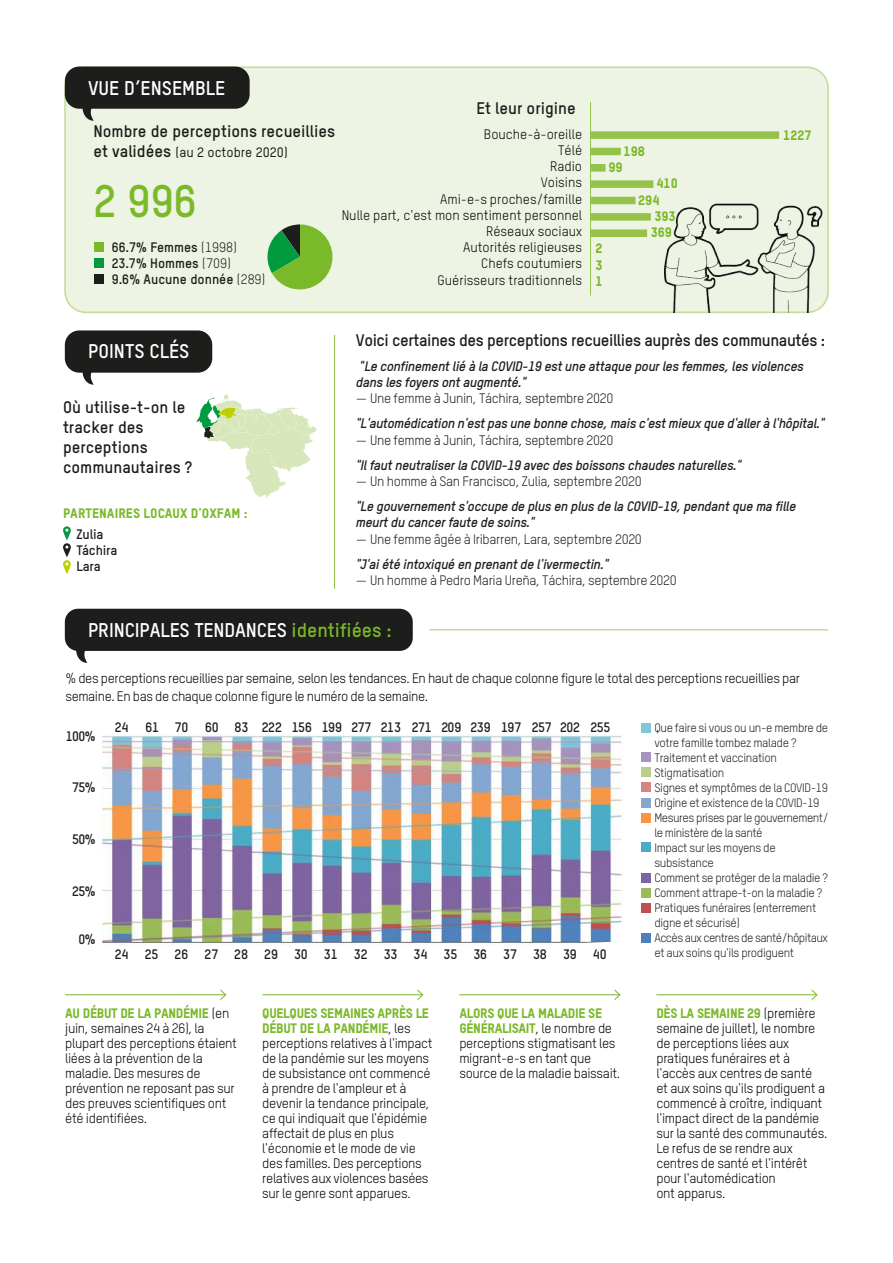
<style>
.page{position:relative;width:893px;height:1263px;background:#fff}
.page>*{position:absolute;margin:0;border:0;box-sizing:border-box;transform-origin:0 0}
.t1{font:700 45px "Oxfam TSTARPRO";color:#7ab929}
.t2{font:700 19.5px "Oxfam TSTARPRO";color:#fff}
.t3{font:700 16.5px/19.8px "Oxfam TSTARPRO";color:#1d1d1b}
.t4{font:700 16.5px "Oxfam TSTARPRO";letter-spacing:-.025em;color:#1d1d1b}
.t5{font:13.5px/15px "Oxfam TSTARPRO";letter-spacing:-.025em;color:#000}
.t6{font:italic 700 13.5px/16.2px "Oxfam TSTARPRO";letter-spacing:-.025em;color:#1d1d1b}
.t7{font:13.5px "Oxfam TSTARPRO";letter-spacing:-.025em;color:#1d1d1b}
.t8{font:13.5px/16.2px "Oxfam TSTARPRO";color:#000;text-align:right}
.t9{font:13.5px/16.2px "Oxfam TSTARPRO Headline";letter-spacing:-.025em;color:#7ab929}
.t10{font:700 13.5px/16.2px "Oxfam TSTARPRO";color:#1d1d1b}
.t11{font:500 13.5px "Oxfam TSTARPRO";color:#1d1d1b}
.t12{font:13.5px "Oxfam TSTARPRO Headline";color:#7ab929}
.t13{font:700 13.5px "Oxfam TSTARPRO";letter-spacing:-.025em;color:#1d1d1b}
.t14{font:12px/15px "Oxfam TSTARPRO";letter-spacing:-.03em;color:#1d1d1b}
.s1{font-weight:700;font-size:16.5px}
.s2{font-weight:400}
.s3{color:#7ab929}
.s4{font-family:"Oxfam TSTARPRO";color:#000}
</style>
<div class="page">
<hr style="left:334px;top:335px;width:1px;height:254px;background:#94c24a">
<hr style="left:429px;top:629px;width:399px;height:1px;background:#c5dc9b">
<div style="left:65px;top:67px;width:763px;height:245px;background:#eef4e3;border-radius:21px"></div>
<div style="left:64px;top:66px;width:765px;height:247px;border:2px solid #c4db99;border-radius:21px"></div>
<img style="left:657px;top:203px;width:169px;height:110px">
<div style="left:65px;top:67px;width:185px;height:42px;background:#1d1d1b;border-radius:14px"></div>
<svg style="left:82px;top:108px;width:12px;height:13px"></svg>
<svg style="left:267px;top:224px;width:65px;height:65px"></svg>
<div style="left:95px;top:242px;width:9px;height:10px;background:#7ab929"></div>
<div style="left:95px;top:258px;width:9px;height:10px;background:#009b3e"></div>
<div style="left:95px;top:274px;width:9px;height:10px;background:#1d1d1b"></div>
<div style="left:590px;top:131px;width:189px;height:8px;background:#94c24a"></div>
<div style="left:590px;top:148px;width:31px;height:7px;background:#94c24a"></div>
<div style="left:590px;top:180px;width:63px;height:8px;background:#94c24a"></div>
<div style="left:590px;top:197px;width:46px;height:7px;background:#94c24a"></div>
<div style="left:590px;top:213px;width:61px;height:8px;background:#94c24a"></div>
<div style="left:590px;top:229px;width:57px;height:8px;background:#94c24a"></div>
<div style="left:590px;top:164px;width:15px;height:8px;background:#94c24a"></div>
<hr style="left:590px;top:102px;width:1px;height:194px;background:#94c24a">
<div style="left:65px;top:330px;width:147px;height:43px;background:#1d1d1b;border-radius:14px"></div>
<svg style="left:82px;top:372px;width:12px;height:13px"></svg>
<svg style="left:63px;top:526px;width:8px;height:14px"></svg>
<svg style="left:63px;top:543px;width:8px;height:14px"></svg>
<svg style="left:65px;top:545px;width:3px;height:4px"></svg>
<svg style="left:63px;top:560px;width:8px;height:14px"></svg>
<svg style="left:196px;top:394px;width:121px;height:104px"></svg>
<div style="left:65px;top:609px;width:348px;height:42px;background:#1d1d1b;border-radius:13px"></div>
<svg style="left:76px;top:650px;width:11px;height:13px"></svg>
<img style="left:102px;top:734px;width:520px;height:212px">
<div style="left:641px;top:723px;width:10px;height:10px;background:#81c6d6"></div>
<div style="left:641px;top:753px;width:10px;height:9px;background:#a694be"></div>
<div style="left:641px;top:783px;width:10px;height:9px;background:#d38581"></div>
<div style="left:641px;top:843px;width:10px;height:9px;background:#4aacc5"></div>
<div style="left:641px;top:933px;width:10px;height:9px;background:#4e7ebc"></div>
<div style="left:641px;top:768px;width:10px;height:9px;background:#bbce8c"></div>
<div style="left:641px;top:903px;width:10px;height:9px;background:#c0504f"></div>
<div style="left:641px;top:888px;width:10px;height:9px;background:#9bbb58"></div>
<div style="left:641px;top:813px;width:10px;height:9px;background:#fa9543"></div>
<div style="left:641px;top:798px;width:10px;height:9px;background:#84a7d1"></div>
<div style="left:641px;top:873px;width:10px;height:9px;background:#7e64a3"></div>
<hr style="left:65px;top:994px;width:161px;height:1px;background:#7ab929">
<svg style="left:219px;top:989px;width:8px;height:11px"></svg>
<hr style="left:262px;top:994px;width:161px;height:1px;background:#7ab929">
<svg style="left:416px;top:989px;width:8px;height:11px"></svg>
<hr style="left:459px;top:994px;width:161px;height:1px;background:#7ab929">
<svg style="left:614px;top:989px;width:7px;height:11px"></svg>
<hr style="left:656px;top:994px;width:161px;height:1px;background:#7ab929">
<svg style="left:811px;top:989px;width:7px;height:11px"></svg>
<h2 class="t2" style="left:88px;top:76px;width:139px">VUE D’ENSEMBLE</h2>
<p class="t3" style="left:93px;top:121px;width:243px">Nombre de perceptions recueillies</p>
<p class="t11" style="left:93px;top:144px;width:196px"><span class="s1">et validées</span> (au 2 octobre 2020)</p>
<h1 class="t1" style="left:93px;top:173px;width:105px">2 996</h1>
<p class="t10" style="left:112px;top:239px;width:127px">66.7% Femmes <span class="s2">(1998)</span></p>
<p class="t10" style="left:112px;top:255px;width:120px">23.7% Hommes <span class="s2">(709)</span></p>
<p class="t10" style="left:112px;top:270px;width:155px">9.6% Aucune donnée <span class="s2">(289)</span></p>
<p class="t3" style="left:477px;top:98px;width:101px">Et leur origine</p>
<p class="t8" style="left:342px;top:126px;width:242px">Bouche-à-oreille<br>Télé<br>Radio<br>Voisins<br>Ami-e-s proches/famille<br>Nulle part, c'est mon sentiment personnel<br>Réseaux sociaux<br>Autorités religieuses<br>Chefs coutumiers<br>Guérisseurs traditionnels</p>
<p class="t9" style="left:624px;top:143px;width:23px">198</p>
<p class="t9" style="left:608px;top:159px;width:16px">99</p>
<p class="t9" style="left:596px;top:240px;width:9px">2</p>
<p class="t9" style="left:596px;top:273px;width:9px">1</p>
<p class="t9" style="left:596px;top:257px;width:9px">3</p>
<p class="t9" style="left:638px;top:175px;width:41px;text-indent:18px">410<br>294</p>
<p class="t9" style="left:651px;top:208px;width:26px">393<br>369</p>
<p class="t9" style="left:783px;top:127px;width:30px">1227</p>
<p class="t4" style="left:356px;top:330px;width:471px">Voici certaines des perceptions recueillies auprès des communautés :</p>
<p class="t6" style="left:356px;top:358px;width:449px">"Le confinement lié à la COVID-19 est une attaque pour les femmes, les violences dans les foyers ont augmenté."</p>
<p class="t7" style="left:356px;top:390px;width:259px">— Une femme à Junin, Táchira, septembre 2020</p>
<p class="t6" style="left:356px;top:415px;width:470px">"L'automédication n'est pas une bonne chose, mais c'est mieux que d'aller à l'hôpital."</p>
<p class="t7" style="left:356px;top:432px;width:259px">— Une femme à Junin, Táchira, septembre 2020</p>
<p class="t6" style="left:356px;top:457px;width:387px">"Il faut neutraliser la COVID-19 avec des boissons chaudes naturelles."</p>
<p class="t7" style="left:356px;top:473px;width:287px">— Un homme à San Francisco, Zulia, septembre 2020</p>
<p class="t6" style="left:356px;top:498px;width:442px">"Le gouvernement s'occupe de plus en plus de la COVID-19, pendant que ma fille meurt du cancer faute de soins."</p>
<p class="t7" style="left:356px;top:531px;width:288px">— Une femme âgée à Iribarren, Lara, septembre 2020</p>
<p class="t6" style="left:356px;top:556px;width:255px">"J'ai été intoxiqué en prenant de l'ivermectin."</p>
<p class="t7" style="left:356px;top:572px;width:322px">— Un homme à Pedro Maria Ureña, Táchira, septembre 2020</p>
<h2 class="t2" style="left:88px;top:618px;width:305px">PRINCIPALES TENDANCES <span class="s3">identifiées :</span></h2>
<h2 class="t2" style="left:88px;top:340px;width:103px">POINTS CLÉS</h2>
<p class="t3" style="left:63px;top:397px;width:131px">Où utilise-t-on le tracker des perceptions communautaires ?</p>
<p class="t12" style="left:63px;top:505px;width:186px">PARTENAIRES LOCAUX D'OXFAM :</p>
<p class="t10" style="left:76px;top:526px;width:43px">Zulia<br>Táchira<br>Lara</p>
<p class="t5" style="left:65px;top:669px;width:736px;line-height:18px">% des perceptions recueillies par semaine, selon les tendances. En haut de chaque colonne figure le total des perceptions recueillies par semaine. En bas de chaque colonne figure le numéro de la semaine.</p>
<p class="t10" style="left:66px;top:728px;width:32px">100%</p>
<p class="t10" style="left:72px;top:779px;width:25px">75%</p>
<p class="t10" style="left:72px;top:831px;width:25px">50%</p>
<p class="t10" style="left:72px;top:883px;width:25px">25%</p>
<p class="t10" style="left:78px;top:931px;width:19px">0%</p>
<p class="t10" style="left:115px;top:718px;width:15px">24</p>
<p class="t10" style="left:145px;top:718px;width:138px">61 70 60 83 222</p>
<p class="t14" style="left:654px;top:720px;width:176px">Que faire si vous ou un-e membre de votre famille tombez malade ?<br>Traitement et vaccination<br>Stigmatisation<br>Signes et symptômes de la COVID-19<br>Origine et existence de la COVID-19<br>Mesures prises par le gouvernement/ le ministère de la santé<br>Impact sur les moyens de subsistance<br>Comment se protéger de la maladie ?<br>Comment attrape-t-on la maladie ?<br>Pratiques funéraires (enterrement digne et sécurisé)<br>Accès aux centres de santé/hôpitaux et aux soins qu'ils prodiguent</p>
<p class="t13" style="left:292px;top:718px;width:81px">156 199 277</p>
<p class="t10" style="left:412px;top:718px;width:51px">271 209</p>
<p class="t10" style="left:590px;top:718px;width:21px">255</p>
<p class="t10" style="left:381px;top:718px;width:22px">213</p>
<p class="t13" style="left:501px;top:718px;width:80px">197 257 202</p>
<p class="t10" style="left:471px;top:718px;width:22px">239</p>
<p class="t10" style="left:115px;top:946px;width:464px">24 25 26 27 28 29 30 31 32 33 34 35 36 37 38 39</p>
<p class="t10" style="left:593px;top:946px;width:15px">40</p>
<p class="t9" style="left:65px;top:1004px;width:166px">AU DÉBUT DE LA PANDÉMIE <span class="s4">(en</span></p>
<p class="t5" style="left:65px;top:1020px;width:173px">juin, semaines 24 à 26), la plupart des perceptions étaient liées à la prévention de la maladie. Des mesures de prévention ne reposant pas sur des preuves scientifiques ont été identifiées.</p>
<p class="t9" style="left:262px;top:1005px;width:168px;line-height:15px">QUELQUES SEMAINES APRÈS LE<br>DÉBUT DE LA PANDÉMIE<span class="s4">, les</span></p>
<p class="t5" style="left:262px;top:1035px;width:172px">perceptions relatives à l'impact de la pandémie sur les moyens de subsistance ont commencé à prendre de l'ampleur et à devenir la tendance principale, ce qui indiquait que l'épidémie affectait de plus en plus l'économie et le mode de vie des familles. Des perceptions relatives aux violences basées sur le genre sont apparues.</p>
<p class="t9" style="left:459px;top:1005px;width:154px;line-height:15px">ALORS QUE LA MALADIE SE<br>GÉNÉRALISAIT<span class="s4">, le nombre de</span></p>
<p class="t5" style="left:459px;top:1035px;width:162px">perceptions stigmatisant les migrant-e-s en tant que source de la maladie baissait.</p>
<p class="t9" style="left:656px;top:1004px;width:161px">DÈS LA SEMAINE 29 <span class="s4">(première</span></p>
<p class="t5" style="left:656px;top:1020px;width:173px">semaine de juillet), le nombre de perceptions liées aux pratiques funéraires et à l'accès aux centres de santé<br>et aux soins qu'ils prodiguent a commencé à croître, indiquant l'impact direct de la pandémie sur la santé des communautés.<br>Le refus de se rendre aux centres de santé et l'intérêt pour l'automédication<br>ont apparus.</p>
</div>
